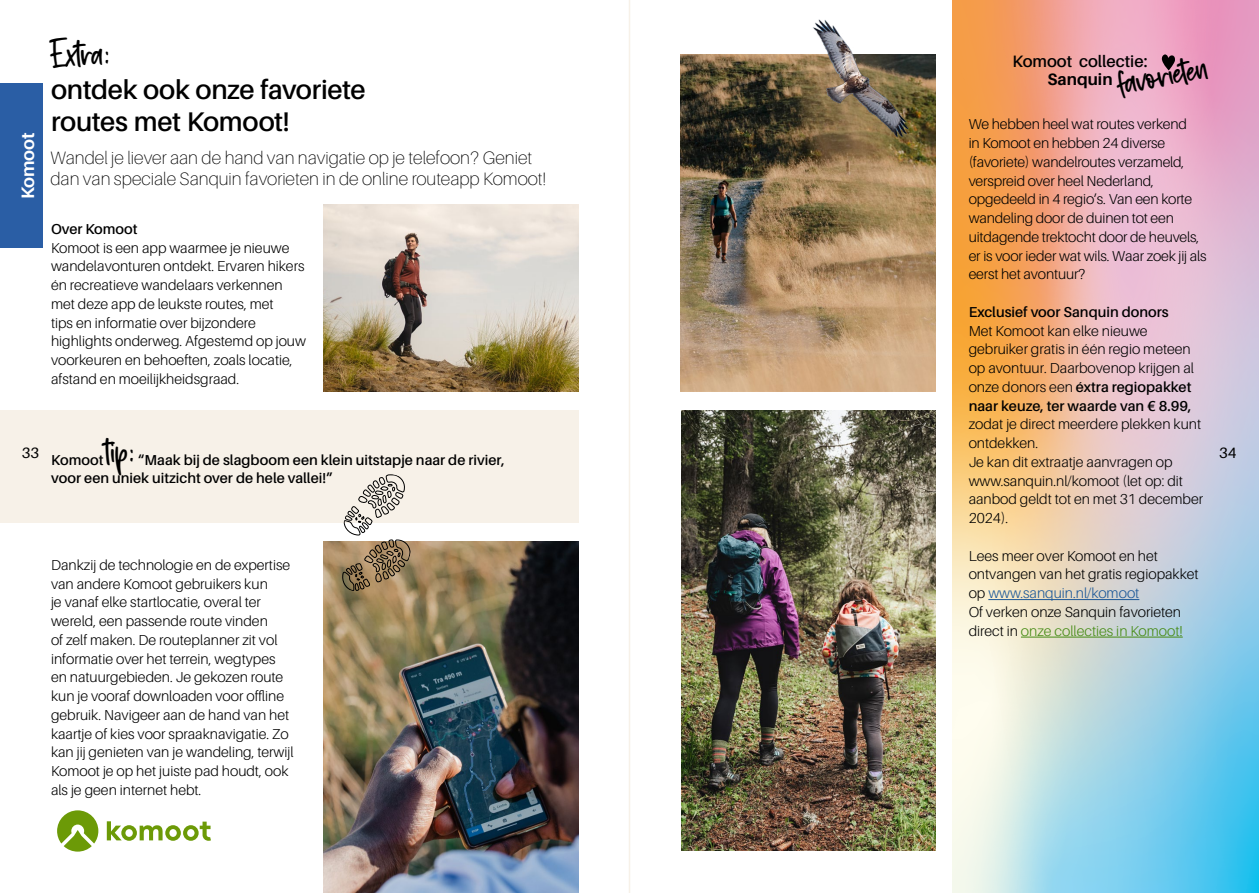
<style>
.page{position:relative;width:1259px;height:893px;background:#fff}
.page>*{position:absolute;margin:0;border:0;box-sizing:border-box;transform-origin:0 0}
.t1{font:40.5px "Austrian SQ";color:#000}
.t2{font:600 27px/32.4px "Aileron";letter-spacing:-.015em;color:#000}
.t3{font:100 18px/21px "Aileron";color:#000}
.t4{font:700 18px "Aileron";color:#fff}
.t5{font:600 16.5px "Aileron";color:#000}
.t6{font:700 16.5px "Aileron";color:#000}
.t7{font:15px "Aileron";color:#000}
.t8{font:300 14.4px/18.8px "Aileron";color:#000}
.t9{font:600 14.4px/18.8px "Aileron";color:#000}
.s1{font-weight:600}
.s2{color:#1c5898}
.s3{color:#468b14}
</style>
<div class="page">
<div style="left:0;top:410px;width:578px;height:113px;background:#f7f1e8"></div>
<svg style="left:952px;top:0;width:307px;height:893px"></svg>
<img style="left:323px;top:541px;width:255px;height:352px">
<div style="left:0;top:84px;width:43px;height:164px;background:#2a5ea5"></div>
<img style="left:323px;top:204px;width:255px;height:188px">
<hr style="left:629px;top:0;width:1px;height:893px;background:#f7f1e8">
<img style="left:680px;top:54px;width:255px;height:338px">
<hr style="left:988px;top:599px;width:151px;height:1px;background:#1c5898">
<hr style="left:1021px;top:637px;width:161px;height:1px;background:#468b14">
<svg style="left:1161px;top:54px;width:14px;height:16px"></svg>
<img style="left:681px;top:410px;width:254px;height:441px">
<img style="left:698px;top:19px;width:238px;height:147px">
<svg style="left:341px;top:474px;width:70px;height:118px"></svg>
<svg style="left:107px;top:821px;width:104px;height:20px"></svg>
<svg style="left:57px;top:810px;width:41px;height:42px"></svg>
<h1 class="t1" style="left:51px;top:30px;width:61px">Extra:</h1>
<h2 class="t2" style="left:51px;top:74px;width:316px">ontdek ook onze favoriete routes met Komoot!</h2>
<p class="t5" style="left:1012px;top:52px;width:136px">Komoot collectie:</p>
<p class="t6" style="left:1047px;top:71px;width:67px">Sanquin</p>
<h1 class="t1" style="left:1114px;top:59px;width:93px;rotate:-10deg">favorieten</h1>
<p class="t8" style="left:968px;top:115px;width:239px">We hebben heel wat routes verkend<br>in Komoot en hebben 24 diverse (favoriete) wandelroutes verzameld, verspreid over heel Nederland, opgedeeld in 4 regio’s. Van een korte wandeling door de duinen tot een uitdagende trektocht door de heuvels, er is voor ieder wat wils. Waar zoek jij als eerst het avontuur?</p>
<p class="t9" style="left:968px;top:303px;width:201px">Exclusief voor Sanquin donors</p>
<p class="t8" style="left:968px;top:321px;width:227px">Met Komoot kan elke nieuwe gebruiker gratis in één regio meteen op avontuur. Daarbovenop krijgen al onze donors een <span class="s1">éxtra regiopakket naar keuze, ter waarde van € 8.99,</span></p>
<p class="t8" style="left:968px;top:415px;width:236px">zodat je direct meerdere plekken kunt ontdekken.<br>Je kan dit extraatje aanvragen op www.sanquin.nl/komoot (let op: dit aanbod geldt tot en met 31 december<br>2024).</p>
<p class="t8" style="left:968px;top:546px;width:231px">Lees meer over Komoot en het ontvangen van het gratis regiopakket op <span class="s2">www.sanquin.nl/komoot<br></span>Of verken onze Sanquin favorieten direct in <span class="s3">onze collecties in Komoot!</span></p>
<p class="t4" style="left:18px;top:199px;width:69px;rotate:-90deg">Komoot</p>
<p class="t3" style="left:50px;top:148px;width:497px">Wandel je liever aan de hand van navigatie op je telefoon? Geniet dan van speciale Sanquin favorieten in de online routeapp Komoot!</p>
<p class="t9" style="left:51px;top:220px;width:88px">Over Komoot</p>
<p class="t8" style="left:51px;top:238px;width:256px">Komoot is een app waarmee je nieuwe wandelavonturen ontdekt. Ervaren hikers én recreatieve wandelaars verkennen met deze app de leukste routes, met<br>tips en informatie over bijzondere highlights onderweg. Afgestemd op jouw voorkeuren en behoeften, zoals locatie, afstand en moeilijkheidsgraad.</p>
<h1 class="t1" style="left:107px;top:427px;width:30px">tip:</h1>
<p class="t7" style="left:22px;top:445px;width:19px">33</p>
<p class="t7" style="left:1219px;top:445px;width:19px">34</p>
<p class="t9" style="left:51px;top:450px;width:455px;text-indent:87px">“Maak bij de slagboom een klein uitstapje naar de rivier, voor een uniek uitzicht over de hele vallei!”</p>
<p class="t9" style="left:51px;top:450px;width:54px">Komoot</p>
<p class="t8" style="left:51px;top:556px;width:244px">Dankzij de technologie en de expertise van andere Komoot gebruikers kun<br>je vanaf elke startlocatie, overal ter wereld, een passende route vinden<br>of zelf maken. De routeplanner zit vol informatie over het terrein, wegtypes en natuurgebieden. Je gekozen route kun je vooraf downloaden voor offline gebruik. Navigeer aan de hand van het kaartje of kies voor spraaknavigatie. Zo kan jij genieten van je wandeling, terwijl Komoot je op het juiste pad houdt, ook als je geen internet hebt.</p>
</div>
